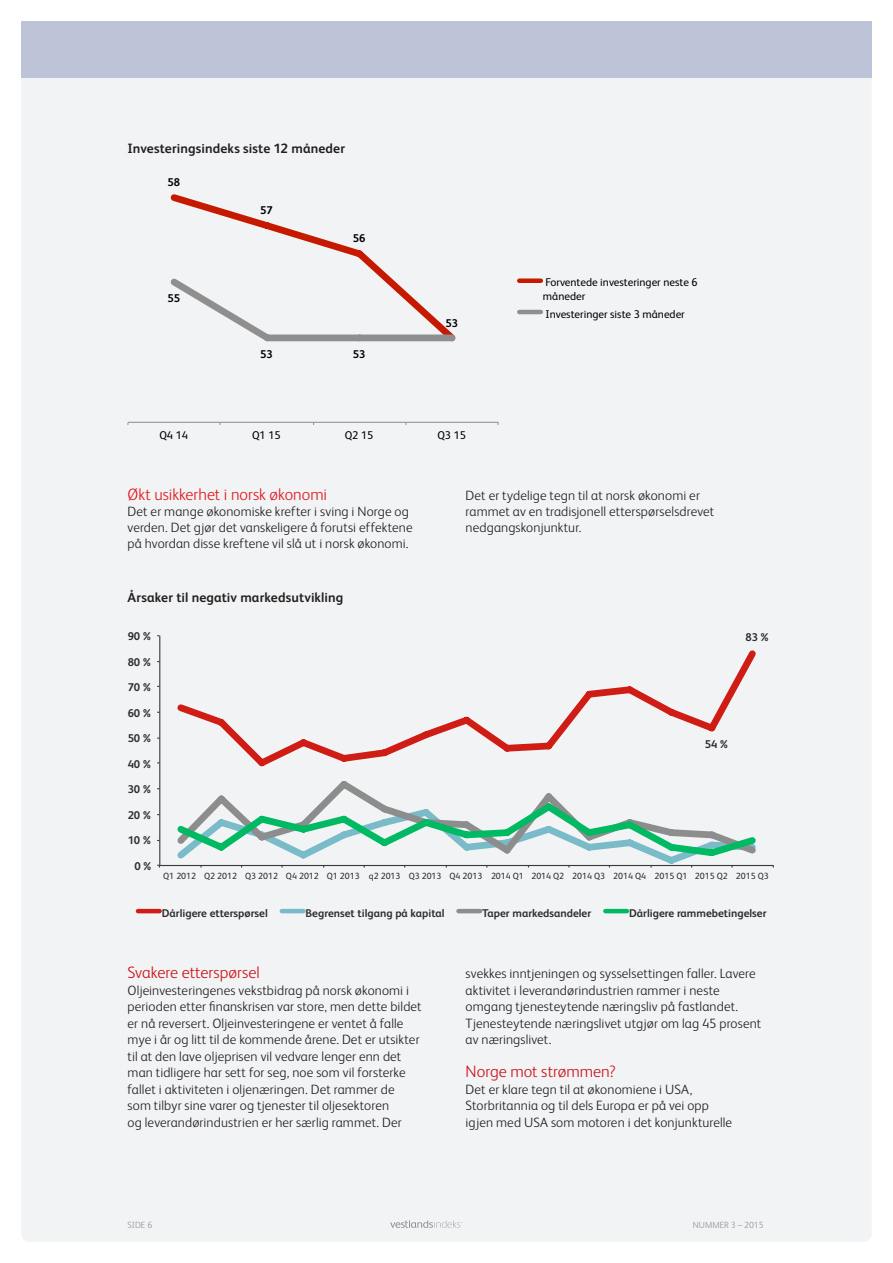
<style>
.page{position:relative;width:893px;height:1263px;background:#fff}
.page>*{position:absolute;margin:0;border:0;box-sizing:border-box;transform-origin:0 0}
.Brødtekst{font:300 16.5px "FS Albert";color:#cb141c}
.Rød_sub{font:300 16.5px "FS Albert";color:#e01921}
.Brødtekst-2{font:300 13.5px/16.5px "FS Albert";letter-spacing:.01em;color:#231f20}
.Rød_sub-2{font:300 13.5px/16.2px "FS Albert";letter-spacing:.01em;color:#231f20}
.Graftittel{font:700 13.5px "FS Albert";letter-spacing:.01em;color:#231f20}
.t1{font:700 11.25px "FS Albert";color:#2d2d2d}
.t2{font:11.25px/13.5px "FS Albert";color:#000}
.t3{font:700 11.25px "FS Albert";color:#000}
.t4{font:9px "FS Albert";color:#2d2d2d}
.t5{font:300 9px "FS Albert";color:#939598}
</style>
<div class="page">
<div style="left:21px;top:21px;width:851px;height:1221px;background:#f2f3f4;border-radius:9px"></div>
<div style="left:22px;top:21px;width:852px;height:59px;background:#231f20;opacity:.25"></div>
<div style="left:21px;top:21px;width:851px;height:56px;background:#bec4d7"></div>
<hr style="left:159px;top:636px;width:1px;height:229px;background:#3a3a3a">
<hr style="left:160px;top:865px;width:613px;height:1px;background:#3a3a3a">
<svg style="left:177px;top:650px;width:579px;height:117px"></svg>
<svg style="left:218px;top:781px;width:336px;height:16px"></svg>
<svg style="left:171px;top:797px;width:590px;height:70px"></svg>
<hr style="left:138px;top:909px;width:22px;height:4px;background:#cf1d15">
<hr style="left:282px;top:909px;width:21px;height:4px;background:#79bbc8">
<hr style="left:458px;top:909px;width:22px;height:4px;background:#8d8d8d">
<hr style="left:605px;top:909px;width:22px;height:4px;background:#00b963">
<hr style="left:128px;top:422px;width:371px;height:1px;background:#979797">
<svg style="left:170px;top:194px;width:216px;height:79px"></svg>
<svg style="left:170px;top:273px;width:286px;height:69px"></svg>
<div style="left:519px;top:278px;width:22px;height:5px;background:#c51a00"></div>
<hr style="left:519px;top:310px;width:22px;height:4px;background:#8f8f8f">
<svg style="left:390px;top:1220px;width:72px;height:8px"></svg>
<p class="Graftittel" style="left:128px;top:139px;width:219px">Investeringsindeks siste 12 måneder</p>
<p class="t3" style="left:167px;top:174px;width:14px">58</p>
<p class="t3" style="left:260px;top:203px;width:14px">57</p>
<p class="t3" style="left:353px;top:231px;width:14px">56</p>
<p class="t3" style="left:167px;top:290px;width:14px">55</p>
<p class="t3" style="left:260px;top:347px;width:14px">53</p>
<p class="t3" style="left:353px;top:347px;width:14px">53</p>
<p class="t3" style="left:445px;top:315px;width:14px">53</p>
<p class="t2" style="left:159px;top:428px;width:30px">Q4 14</p>
<p class="t2" style="left:252px;top:428px;width:30px">Q1 15</p>
<p class="t2" style="left:345px;top:428px;width:30px">Q2 15</p>
<p class="t2" style="left:437px;top:428px;width:30px">Q3 15</p>
<p class="t2" style="left:543px;top:275px;width:156px">Forventede investeringer neste 6 måneder</p>
<p class="t2" style="left:546px;top:306px;width:141px">Investeringer siste 3 måneder</p>
<p class="Rød_sub" style="left:128px;top:483px;width:201px">Økt usikkerhet i norsk økonomi</p>
<p class="Rød_sub-2" style="left:128px;top:502px;width:286px">Det er mange økonomiske krefter i sving i Norge og verden. Det gjør det vanskeligere å forutsi effektene på hvordan disse kreftene vil slå ut i norsk økonomi.</p>
<p class="Graftittel" style="left:128px;top:588px;width:217px">Årsaker til negativ markedsutvikling</p>
<p class="t1" style="left:128px;top:629px;width:25px">90 %</p>
<p class="t1" style="left:128px;top:654px;width:25px">80 %</p>
<p class="t1" style="left:128px;top:680px;width:25px">70 %</p>
<p class="t1" style="left:128px;top:705px;width:25px">60 %</p>
<p class="t1" style="left:128px;top:731px;width:25px">50 %</p>
<p class="t1" style="left:128px;top:756px;width:25px">40 %</p>
<p class="t1" style="left:128px;top:782px;width:25px">30 %</p>
<p class="t1" style="left:128px;top:807px;width:25px">20 %</p>
<p class="t1" style="left:128px;top:833px;width:25px">10 %</p>
<p class="t1" style="left:134px;top:858px;width:18px">0 %</p>
<p class="Rød_sub-2" style="left:466px;top:486px;width:250px">Det er tydelige tegn til at norsk økonomi er rammet av en tradisjonell etterspørselsdrevet nedgangskonjunktur.</p>
<p class="t1" style="left:745px;top:630px;width:25px">83 %</p>
<p class="t1" style="left:705px;top:736px;width:25px">54 %</p>
<p class="t4" style="left:163px;top:870px;width:607px">Q1 2012 Q2 2012 Q3 2012 Q4 2012 Q1 2013 q2 2013 Q3 2013 Q4 2013 2014 Q1 2014 Q2 2014 Q3 2014 Q4 2015 Q1 2015 Q2 2015 Q3</p>
<p class="t1" style="left:162px;top:905px;width:108px">Dårligere etterspørsel</p>
<p class="t1" style="left:306px;top:905px;width:140px">Begrenset tilgang på kapital</p>
<p class="t1" style="left:482px;top:905px;width:111px">Taper markedsandeler</p>
<p class="t1" style="left:629px;top:905px;width:139px">Dårligere rammebetingelser</p>
<p class="Brødtekst" style="left:128px;top:962px;width:134px">Svakere etterspørsel</p>
<p class="Brødtekst-2" style="left:128px;top:981px;width:296px">Oljeinvesteringenes vekstbidrag på norsk økonomi i perioden etter finanskrisen var store, men dette bildet er nå reversert. Oljeinvesteringene er ventet å falle mye i år og litt til de kommende årene. Det er utsikter til at den lave oljeprisen vil vedvare lenger enn det man tidligere har sett for seg, noe som vil forsterke fallet i aktiviteten i oljenæringen. Det rammer de<br>som tilbyr sine varer og tjenester til oljesektoren<br>og leverandørindustrien er her særlig rammet. Der</p>
<p class="Brødtekst-2" style="left:466px;top:964px;width:297px">svekkes inntjeningen og sysselsettingen faller. Lavere aktivitet i leverandørindustrien rammer i neste omgang tjenesteytende næringsliv på fastlandet.<br>Tjenesteytende næringslivet utgjør om lag 45 prosent av næringslivet.</p>
<p class="Brødtekst" style="left:466px;top:1061px;width:152px">Norge mot strømmen?</p>
<p class="Brødtekst-2" style="left:466px;top:1080px;width:268px">Det er klare tegn til at økonomiene i USA,<br>Storbritannia og til dels Europa er på vei opp igjen med USA som motoren i det konjunkturelle</p>
<p class="t5" style="left:128px;top:1219px;width:26px">SIDE 6</p>
<p class="t5" style="left:693px;top:1219px;width:72px">NUMMER 3 – 2015</p>
</div>
